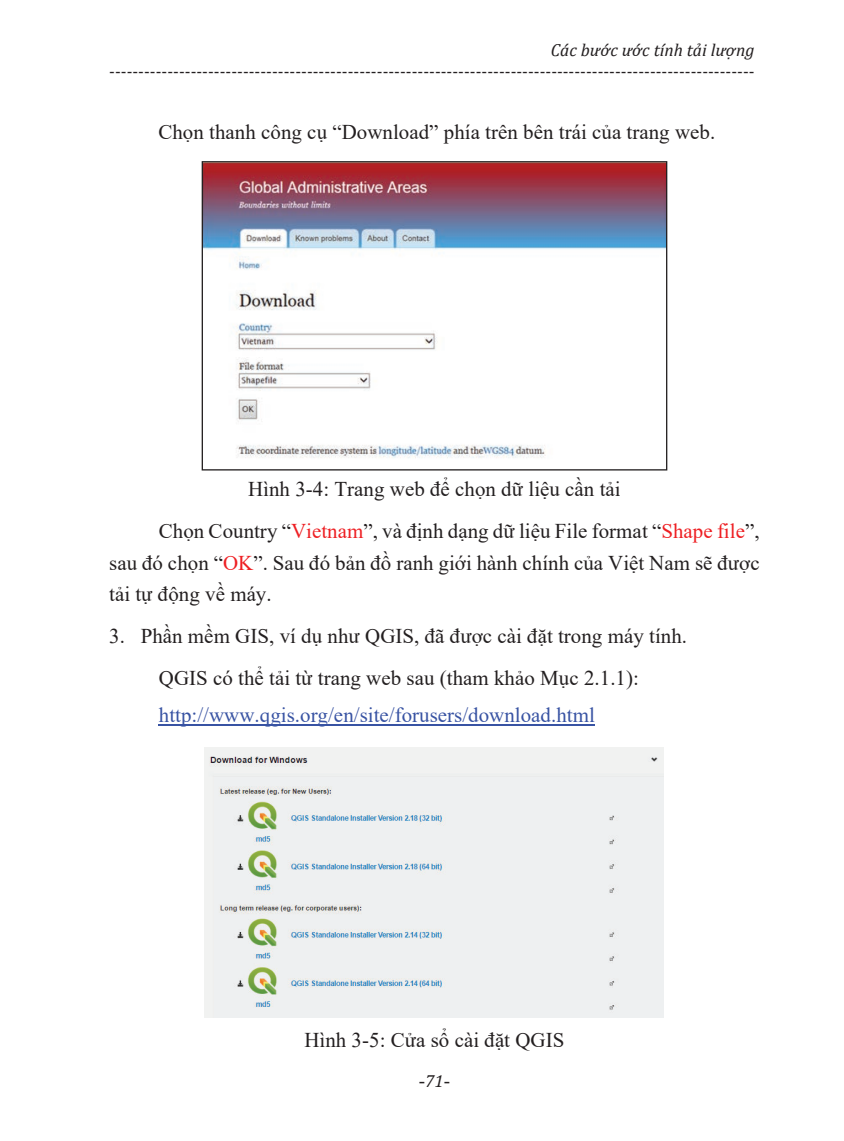
<style>
.page{position:relative;width:844px;height:1141px;background:#fff}
.page>*{position:absolute;margin:0;border:0;box-sizing:border-box;transform-origin:0 0}
.t1{font:21px/42px "Times New Roman";color:#231f20}
.t2{font:21px "Times New Roman";color:#3853a3}
.t3{font:19.25px "Times New Roman";color:#231f20}
.t4{font:17.5px "Cambria";color:#231f20}
.t5{font:italic 17.5px "Cambria";color:#231f20}
.s1{color:#ee1f23}
.s2{font-family:"Cambria";font-style:italic;font-size:17.5px}
</style>
<div class="page">
<hr style="left:159px;top:724px;width:435px;height:1px;background:#3853a3">
<svg style="left:201px;top:161px;width:466px;height:310px"></svg>
<img style="left:204px;top:747px;width:459px;height:271px">
<p class="t5" style="left:551px;top:38px;width:205px">Các bước ước tính tải lượng</p>
<p class="t4" style="left:109px;top:61px;width:646px">---------------------------------------------------------------------------------------------------------------</p>
<p class="t1" style="left:158px;top:110px;width:558px">Chọn thanh công cụ “Download” phía trên bên trái của trang web.</p>
<p class="t1" style="left:159px;top:467px;width:602px;text-indent:89px">Hình 3-4: Trang web để chọn dữ liệu cần tải<br>Chọn Country “<span class="s1">Vietnam</span>”, và định dạng dữ liệu File format “<span class="s1">Shape file</span>”,</p>
<p class="t1" style="left:109px;top:546px;width:651px;line-height:31.5px">sau đó chọn “<span class="s1">OK</span>”. Sau đó bản đồ ranh giới hành chính của Việt Nam sẽ được tải tự động về máy.</p>
<p class="t1" style="left:109px;top:614px;width:579px;text-align:center">3. Phần mềm GIS, ví dụ như QGIS, đã được cài đặt trong máy tính.<br>QGIS có thể tải từ trang web sau (tham khảo Mục 2.1.1):</p>
<p class="t2" style="left:159px;top:700px;width:437px">http://www.qgis.org/en/site/forusers/download.html</p>
<p class="t1" style="left:304px;top:1019px;width:261px">Hình 3-5: Cửa sổ cài đặt QGIS</p>
<p class="t3" style="left:418px;top:1067px;width:33px">-<span class="s2">71</span>-</p>
</div>
